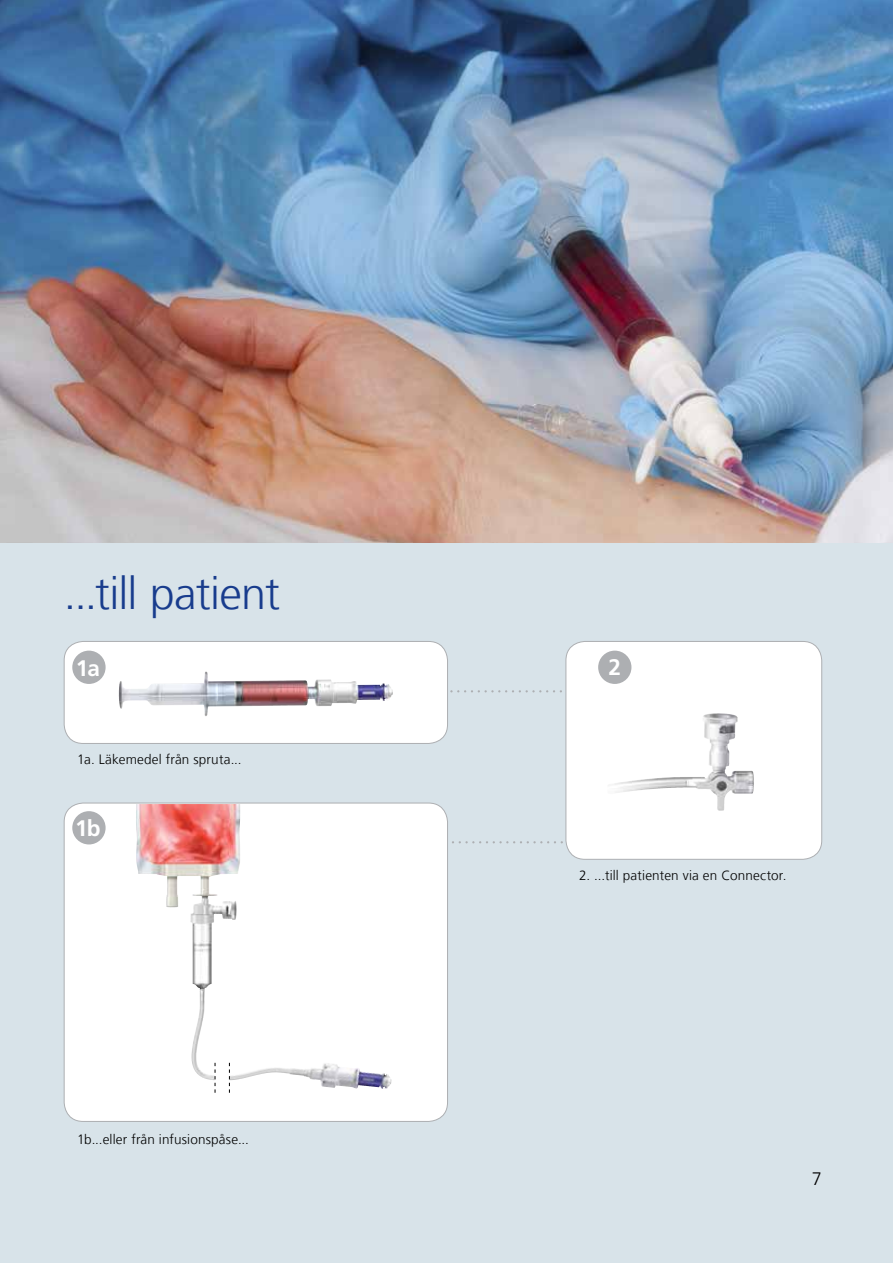
<style>
.page{position:relative;width:893px;height:1263px;background:#fff}
.page>*{position:absolute;margin:0;border:0;box-sizing:border-box;transform-origin:0 0}
.t1{font:300 45px "Frutiger LT Com";letter-spacing:-.015em;color:#183c8d}
.t2{font:700 22.5px "Frutiger LT Com";color:#fff}
.t3{font:300 18px "Frutiger LT Com";color:#000}
.t4{font:300 13.5px "Frutiger LT Com";letter-spacing:.015em;color:#000}
</style>
<div class="page">
<img style="left:0;top:0;width:893px;height:543px">
<div style="left:0;top:543px;width:893px;height:720px;background:#d8e3e9"></div>
<svg style="left:450px;top:690px;width:116px;height:2px"></svg>
<svg style="left:452px;top:841px;width:114px;height:2px"></svg>
<div style="left:566px;top:641px;width:256px;height:218px;background:#fff;border-radius:19px"></div>
<img style="left:614px;top:713px;width:103px;height:81px">
<div style="left:566px;top:641px;width:256px;height:219px;border:1px solid #adafb2;border-radius:19px"></div>
<div style="left:64px;top:641px;width:383px;height:102px;background:#fff;border-radius:19px"></div>
<img style="left:119px;top:674px;width:86px;height:35px">
<div style="left:64px;top:641px;width:384px;height:103px;border:1px solid #adafb2;border-radius:19px"></div>
<div style="left:64px;top:803px;width:383px;height:318px;background:#fff;border-radius:19px"></div>
<div style="left:64px;top:803px;width:384px;height:319px;border:1px solid #adafb2;border-radius:19px"></div>
<img style="left:136px;top:804px;width:65px;height:103px">
<img style="left:311px;top:1064px;width:13px;height:5px">
<svg style="left:215px;top:1063px;width:1px;height:30px"></svg>
<svg style="left:229px;top:1063px;width:1px;height:30px"></svg>
<div style="left:72px;top:651px;width:34px;height:33px;background:#adafb2;border-radius:50%"></div>
<div style="left:72px;top:811px;width:34px;height:33px;background:#adafb2;border-radius:50%"></div>
<div style="left:598px;top:651px;width:33px;height:33px;background:#adafb2;border-radius:50%"></div>
<h1 class="t1" style="left:64px;top:567px;width:218px">...till patient</h1>
<h2 class="t2" style="left:76px;top:655px;width:26px">1a</h2>
<p class="t4" style="left:77px;top:752px;width:166px">1a. Läkemedel från spruta...</p>
<h2 class="t2" style="left:75px;top:815px;width:27px">1b</h2>
<p class="t4" style="left:77px;top:1132px;width:173px">1b...eller från infusionspåse...</p>
<h2 class="t2" style="left:609px;top:653px;width:14px">2</h2>
<p class="t4" style="left:579px;top:867px;width:209px">2. ...till patienten via en Connector.</p>
<h3 class="t3" style="left:812px;top:1168px;width:12px">7</h3>
</div>
